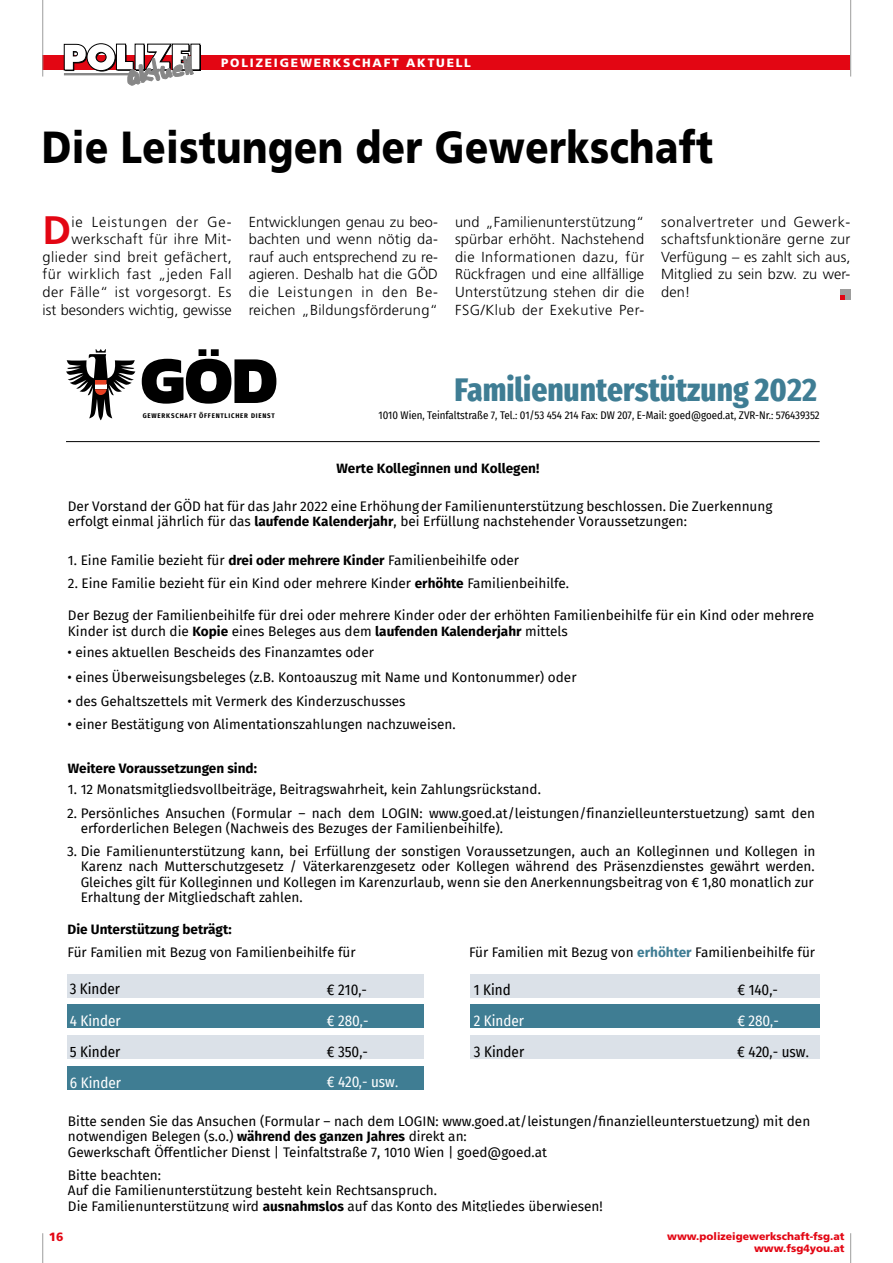
<style>
.page{position:relative;width:893px;height:1263px;background:#fff}
.page>*{position:absolute;margin:0;border:0;box-sizing:border-box;transform-origin:0 0}
.t1{font:900 45px "Frutiger";letter-spacing:.01em;color:#000;scale:.85 1}
.t2{font:700 39.75px "Frutiger";color:#e30613}
.t3{font:800 32.55px "Fira Sans Condensed";color:#3f7d94}
.t4{font:14.85px "Fira Sans Condensed";color:#000}
.t5{font:14.85px "Fira Sans Condensed";color:#fff}
.t6{font:300 14.55px/17.5px "Frutiger";letter-spacing:.03em;color:#000;text-align:justify}
.t7{font:13.5px/15.5px "Fira Sans";color:#000}
.t8{font:700 13.5px "Fira Sans";color:#000}
.t9{font:900 12px "Frutiger";letter-spacing:.15em;color:#fff}
.t10{font:900 12px "Frutiger";color:#e30613}
.t11{font:10.8px "Fira Sans Condensed";color:#000}
.t12{font:900 10.5px/12px "Frutiger";color:#e30613;text-align:right}
.t13{font:700 6.75px "Fira Sans Condensed";letter-spacing:.115em;color:#000}
.s1{font-weight:700}
.s2{font-style:inherit}
.s3{font-weight:700;color:#3f7d94}
</style>
<div class="page">
<div style="left:43px;top:55px;width:807px;height:15px;background:#e30613"></div>
<hr style="left:42px;top:0;width:1px;height:77px;background:#9d9d9c">
<hr style="left:850px;top:0;width:1px;height:77px;background:#9d9d9c">
<hr style="left:42px;top:1233px;width:1px;height:30px;background:#9d9d9c">
<hr style="left:850px;top:1233px;width:1px;height:30px;background:#9d9d9c">
<div style="left:192px;top:45px;width:9px;height:26px;background:#000"></div>
<div style="left:191px;top:44px;width:9px;height:26px;background:#fff"></div>
<svg style="left:64px;top:43px;width:129px;height:42px"></svg>
<div style="left:840px;top:289px;width:10px;height:10px;background:#9d9d9c"></div>
<svg style="left:840px;top:295px;width:5px;height:4px"></svg>
<hr style="left:66px;top:441px;width:754px;height:1px;background:#000">
<svg style="left:66px;top:349px;width:69px;height:71px"></svg>
<svg style="left:142px;top:349px;width:134px;height:55px"></svg>
<div style="left:67px;top:974px;width:357px;height:23px;background:#dbe1e8"></div>
<div style="left:67px;top:1005px;width:357px;height:23px;background:#3f7d93"></div>
<div style="left:67px;top:1036px;width:357px;height:23px;background:#dbe1e8"></div>
<div style="left:67px;top:1066px;width:357px;height:23px;background:#3f7d93"></div>
<div style="left:470px;top:974px;width:350px;height:23px;background:#dbe1e8"></div>
<div style="left:470px;top:1005px;width:350px;height:23px;background:#3f7d93"></div>
<div style="left:470px;top:1036px;width:350px;height:23px;background:#dbe1e8"></div>
<p class="t9" style="left:221px;top:56px;width:251px">POLIZEIGEWERKSCHAFT AKTUELL</p>
<h1 class="t1" style="left:42px;top:120px;width:791px">Die Leistungen der Gewerkschaft</h1>
<p class="t6" style="left:43px;top:213px;width:191px;text-align:right">ie Leistungen der Ge&shy;werkschaft für ihre Mit&shy;glieder sind breit gefächert, für wirklich fast „jeden Fall der Fälle“ ist vorgesorgt. Es ist besonders wichtig, gewisse</p>
<p class="t6" style="left:249px;top:213px;width:191px">Entwicklungen genau zu beo&shy;bachten und wenn nötig da&shy;rauf auch entsprechend zu re&shy;agieren. Deshalb hat die GÖD die Leistungen in den Be&shy;reichen „Bildungsförderung“</p>
<p class="t6" style="left:455px;top:213px;width:191px">und „Familienunterstützung“ spürbar erhöht. Nachstehend die Informationen dazu, für Rückfragen und eine allfällige Unterstützung stehen dir die FSG/Klub der Exekutive Per-</p>
<p class="t6" style="left:661px;top:213px;width:191px">sonalvertreter und Gewerk&shy;schaftsfunktionäre gerne zur Verfügung – es zahlt sich aus, Mitglied zu sein bzw. zu wer&shy;den!</p>
<h2 class="t2" style="left:43px;top:207px;width:30px">D</h2>
<h3 class="t3" style="left:454px;top:360px;width:364px">Familienunterstützung 20<span class="s1">2</span><span class="s1">2</span></h3>
<p class="t13" style="left:143px;top:410px;width:134px">GEWERKSCHAFT ÖFFENTLICHER DIENST</p>
<p class="t11" style="left:378px;top:407px;width:443px">1010 Wien, Teinfaltstraße 7, Tel.: 01/53 454 214 Fax: DW 207, E-Mail: goed@goed.at, ZVR-Nr.: 576439352</p>
<p class="t8" style="left:336px;top:456px;width:204px">Werte Kolleginnen und Kollegen!</p>
<p class="t7" style="left:68px;top:498px;width:706px">Der Vorstand der GÖD hat für das Jahr 202<span class="s2">2 eine Erhöhung der</span> Familienunterstützung beschlossen. Die Zuerkennung erfolgt einmal jährlich für das <span class="s1">laufende Kalenderjahr</span>, bei Erfüllung nachstehender Voraussetzungen:</p>
<p class="t7" style="left:68px;top:552px;width:453px">1. Eine Familie bezieht für <span class="s1">drei oder mehrere Kinder</span> Familienbeihilfe oder</p>
<p class="t7" style="left:68px;top:575px;width:503px">2. Eine Familie bezieht für ein Kind oder mehrere Kinder <span class="s1">erhöhte</span> Familienbeihilfe.</p>
<p class="t7" style="left:68px;top:607px;width:748px">Der Bezug der Familienbeihilfe für drei oder mehrere Kinder oder der erhöhten Familienbeihilfe für ein Kind oder mehrere<br>Kinder ist durch die <span class="s1">Kopie</span> eines Beleges aus dem <span class="s1">laufenden Kalenderjahr</span> mittels</p>
<p class="t7" style="left:67px;top:644px;width:308px">• eines aktuellen Bescheids des Finanzamtes oder</p>
<p class="t7" style="left:67px;top:669px;width:511px">• eines Überweisungsbeleges (z.B. Kontoauszug mit Name und Kontonummer) oder</p>
<p class="t7" style="left:67px;top:693px;width:340px">• des Gehaltszettels mit Vermerk des Kinderzuschusses</p>
<p class="t7" style="left:67px;top:716px;width:390px">• einer Bestätigung von Alimentationszahlungen nachzuweisen.</p>
<p class="t8" style="left:68px;top:757px;width:191px">Weitere Voraussetzungen sind:</p>
<p class="t7" style="left:68px;top:782px;width:474px">1. 12 Monatsmitgliedsvollbeiträge, Beitragswahrheit, kein Zahlungsrückstand.</p>
<p class="t7" style="left:81px;top:805px;width:736px;text-indent:-14px">2. Persönliches Ansuchen (Formular – nach dem LOGIN: www.goed.at/leistungen/finanzielleunterstuetzung) samt den erforderlichen Belegen (Nachweis des Bezuges der Familienbeihilfe).</p>
<p class="t7" style="left:81px;top:843px;width:736px;text-align:justify;text-indent:-14px">3. Die Familienunterstützung kann, bei Erfüllung der sonstigen Voraussetzungen, auch an Kolleginnen und Kollegen in Karenz nach Mutterschutzgesetz / Väterkarenzgesetz oder Kollegen während des Präsenzdienstes gewährt werden.<br>Gleiches gilt für Kolleginnen und Kollegen im Karenzurlaub, wenn sie den Anerkennungsbeitrag von € 1,80 monatlich zur Erhaltung der Mitgliedschaft zahlen.</p>
<p class="t8" style="left:68px;top:918px;width:166px">Die Unterstützung beträgt:</p>
<p class="t7" style="left:68px;top:944px;width:290px">Für Familien mit Bezug von Familienbeihilfe für</p>
<p class="t7" style="left:469px;top:944px;width:348px">Für Familien mit Bezug von <span class="s3">erhöhter</span> Familienbeihilfe für</p>
<p class="t4" style="left:327px;top:978px;width:42px">€ 210,-</p>
<p class="t4" style="left:70px;top:978px;width:52px">3 Kinder</p>
<p class="t5" style="left:70px;top:1009px;width:52px">4 Kinder</p>
<p class="t5" style="left:327px;top:1010px;width:43px">€ <span class="s2">28</span>0,-</p>
<p class="t4" style="left:70px;top:1040px;width:52px">5 Kinder</p>
<p class="t4" style="left:327px;top:1040px;width:43px">€ 3<span class="s2">5</span>0,-</p>
<p class="t5" style="left:70px;top:1071px;width:52px">6 Kinder</p>
<p class="t5" style="left:327px;top:1071px;width:73px">€ <span class="s2">420</span>,- usw.</p>
<p class="t4" style="left:474px;top:979px;width:38px">1 Kind</p>
<p class="t4" style="left:737px;top:979px;width:42px">€ 1<span class="s2">4</span>0,-</p>
<p class="t5" style="left:474px;top:1010px;width:52px">2 Kinder</p>
<p class="t5" style="left:737px;top:1009px;width:43px">€ 2<span class="s2">8</span>0,-</p>
<p class="t4" style="left:474px;top:1040px;width:52px">3 Kinder</p>
<p class="t4" style="left:737px;top:1040px;width:73px">€ <span class="s2">42</span>0,- usw.</p>
<p class="t7" style="left:68px;top:1113px;width:744px">Bitte senden Sie das Ansuchen (Formular – nach dem LOGIN: www.goed.at/leistungen/finanzielleunterstuetzung) mit den notwendigen Belegen (s.o.) <span class="s1">während des ganzen Jahres</span> direkt an:<br>Gewerkschaft Öffentlicher Dienst | Teinfaltstraße 7, 1010 Wien | goed@goed.at</p>
<p class="t7" style="left:68px;top:1167px;width:536px">Bitte beachten:<br>Auf die Familienunterstützung besteht kein Rechtsanspruch.<br>Die Familienunterstützung wird <span class="s1">ausnahmslos</span> auf das Konto des Mitgliedes überwiesen!</p>
<p class="t10" style="left:49px;top:1230px;width:16px">16</p>
<p class="t12" style="left:667px;top:1230px;width:179px">www.polizeigewerkschaft-fsg.at www.fsg4you.at</p>
</div>
